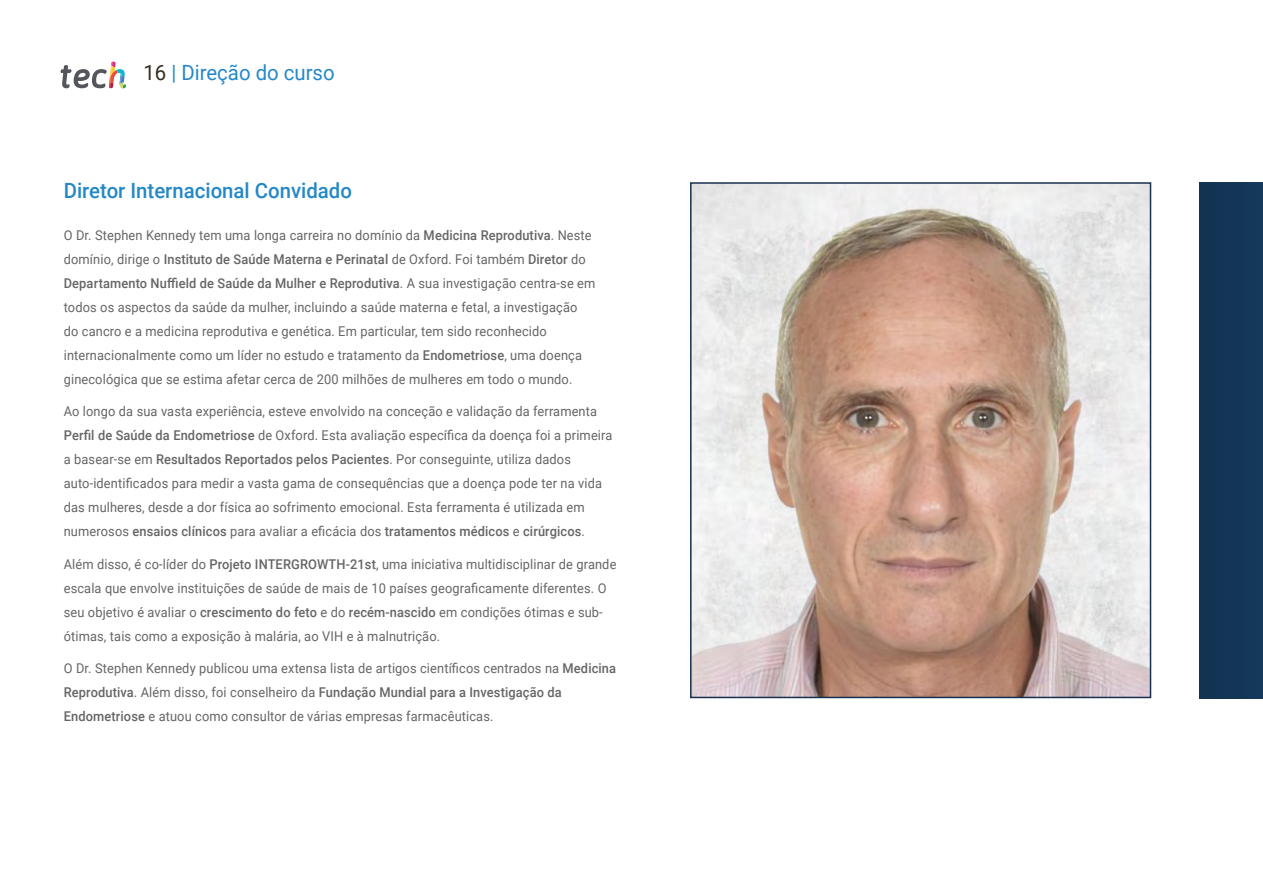
<style>
.page{position:relative;width:1263px;height:893px;background:#fff}
.page>*{position:absolute;margin:0;border:0;box-sizing:border-box;transform-origin:0 0}
.t1{font:500 21px "Roboto";color:#2488c7}
.t2{font:21px "Roboto";color:#2488c9}
.t3{font:13.5px/24px "Roboto";letter-spacing:.01em;color:#656565;scale:.95 1}
.s1{color:#312e20}
.s2{font-weight:500}
</style>
<div class="page">
<svg style="left:61px;top:62px;width:65px;height:27px"></svg>
<div style="left:1199px;top:182px;width:64px;height:516px;background:#133556"></div>
<img style="left:693px;top:185px;width:455px;height:510px">
<div style="left:690px;top:182px;width:461px;height:516px;border:2px solid #17304f"></div>
<h1 class="t2" style="left:144px;top:57px;width:193px"><span class="s1">16</span> | Direção do curso</h1>
<h1 class="t1" style="left:64px;top:176px;width:290px">Diretor Internacional Convidado</h1>
<p class="t3" style="left:64px;top:222px;width:561px">O Dr. Stephen Kennedy tem uma longa carreira no domínio da <span class="s2">Medicina Reprodutiva</span>. Neste domínio, dirige o <span class="s2">Instituto de Saúde Materna e Perinatal</span> de Oxford. Foi também <span class="s2">Diretor</span> do <span class="s2">Departamento Nuffield de Saúde da Mulher e Reprodutiva</span>. A sua investigação centra-se em todos os aspectos da saúde da mulher, incluindo a saúde materna e fetal, a investigação do cancro e a medicina reprodutiva e genética. Em particular, tem sido reconhecido internacionalmente como um líder no estudo e tratamento da <span class="s2">Endometriose</span>, uma doença ginecológica que se estima afetar cerca de 200 milhões de mulheres em todo o mundo.</p>
<p class="t3" style="left:64px;top:399px;width:579px">Ao longo da sua vasta experiência, esteve envolvido na conceção e validação da ferramenta <span class="s2">Perfil de Saúde da Endometriose</span> de Oxford. Esta avaliação específica da doença foi a primeira a basear-se em <span class="s2">Resultados Reportados pelos Pacientes</span>. Por conseguinte, utiliza dados auto-identificados para medir a vasta gama de consequências que a doença pode ter na vida das mulheres, desde a dor física ao sofrimento emocional. Esta ferramenta é utilizada em numerosos <span class="s2">ensaios clínicos</span> para avaliar a eficácia dos <span class="s2">tratamentos médicos</span> e <span class="s2">cirúrgicos</span>.</p>
<p class="t3" style="left:64px;top:551px;width:583px">Além disso, é co-líder do <span class="s2">Projeto INTERGROWTH-21st</span>, uma iniciativa multidisciplinar de grande escala que envolve instituições de saúde de mais de 10 países geograficamente diferentes. O seu objetivo é avaliar o <span class="s2">crescimento do feto</span> e do <span class="s2">recém-nascido</span> em condições ótimas e sub&shy;ótimas, tais como a exposição à malária, ao VIH e à malnutrição.</p>
<p class="t3" style="left:64px;top:656px;width:583px">O Dr. Stephen Kennedy publicou uma extensa lista de artigos científicos centrados na <span class="s2">Medicina<br>Reprodutiva</span>. Além disso, foi conselheiro da <span class="s2">Fundação Mundial para a Investigação da<br>Endometriose</span> e atuou como consultor de várias empresas farmacêuticas.</p>
</div>
